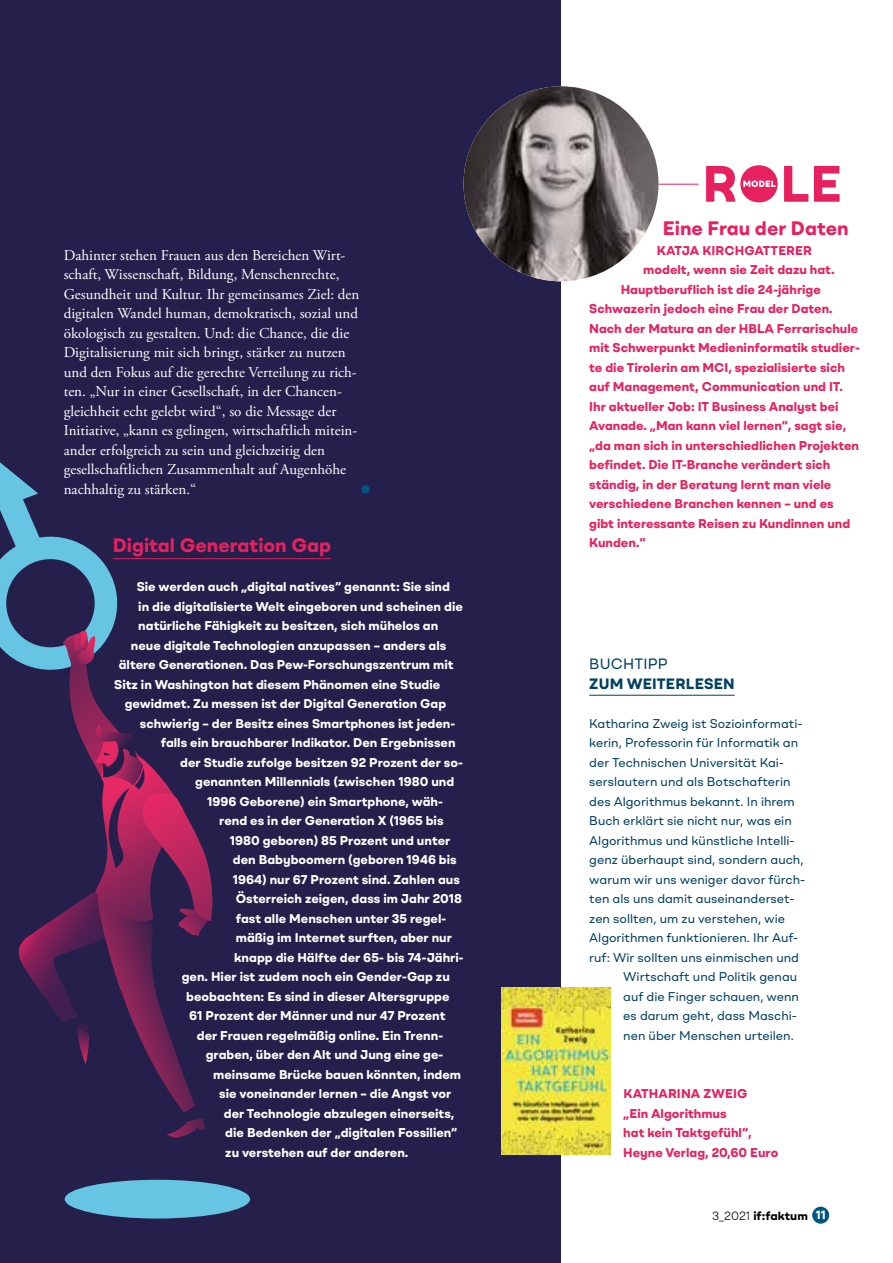
<style>
.page{position:relative;width:893px;height:1263px;background:#fff}
.page>*{position:absolute;margin:0;border:0;box-sizing:border-box;transform-origin:0 0}
.Kasten_Head{font:700 19.5px "BR Omny";color:#e7205f}
.Lauftext{font:15px/19.5px "Adobe Garamond Pro";color:#fff}
.Kasten_Head-2{font:700 15px/19.5px "BR Omny";letter-spacing:.01em;color:#004063}
.Kasten_LT_Fett{font:700 12.75px "BR Omny";color:#fff}
.Kasten_LT_Fett-2{font:700 12.75px "BR Omny";color:#e7205f}
.Kasten_LT_Mager{font:12.75px "BR Omny";color:#004063}
.Kasten_LT_Mager-2{font:700 12.75px "BR Omny";color:#e7205f}
.t1{font:700 12px "BR Omny";color:#000}
.Pagina{font:700 12px "BR Omny";color:#fff}
.s1{font-weight:400}
.s2{font-weight:300}
</style>
<div class="page">
<div style="left:0;top:0;width:561px;height:1263px;background:#24204b"></div>
<svg style="left:167px;top:1118px;width:38px;height:20px"></svg>
<svg style="left:0;top:462px;width:214px;height:650px"></svg>
<div style="left:65px;top:1180px;width:185px;height:38px;background:#65c5e2;border-radius:50%"></div>
<div style="left:361px;top:485px;width:9px;height:9px;background:#005685;border-radius:50%"></div>
<div style="left:812px;top:1207px;width:17px;height:17px;background:#005685;border-radius:50%"></div>
<hr style="left:589px;top:695px;width:146px;height:1px;background:#004063">
<hr style="left:561px;top:184px;width:137px;height:1px;background:#e7205f">
<img style="left:463px;top:86px;width:195px;height:195px;border-radius:98px">
<hr style="left:113px;top:558px;width:218px;height:1px;background:#e7205f">
<img style="left:501px;top:987px;width:109px;height:167px">
<svg style="left:706px;top:166px;width:29px;height:36px"></svg>
<div style="left:740px;top:165px;width:38px;height:37px;background:#e7205f;border-radius:50%"></div>
<svg style="left:784px;top:166px;width:24px;height:36px"></svg>
<svg style="left:814px;top:166px;width:26px;height:36px"></svg>
<svg style="left:743px;top:181px;width:33px;height:6px"></svg>
<p class="Lauftext" style="left:64px;top:246px;width:297px">Dahinter stehen Frauen aus den Bereichen Wirt&shy;schaft, Wissenschaft, Bildung, Menschenrechte, Gesundheit und Kultur. Ihr gemeinsames Ziel: den digitalen Wandel human, demokratisch, sozial und ökologisch zu gestalten. Und: die Chance, die die Digitalisierung mit sich bringt, stärker zu nutzen und den Fokus auf die gerechte Verteilung zu rich&shy;ten. „Nur in einer Gesellschaft, in der Chancen&shy;gleichheit echt gelebt wird“, so die Message der Initiative, „kann es gelingen, wirtschaftlich mitein&shy;ander erfolgreich zu sein und gleichzeitig den gesellschaftlichen Zusammenhalt auf Augenhöhe nachhaltig zu stärken.“</p>
<p class="Kasten_Head" style="left:663px;top:216px;width:187px">Eine Frau der Daten</p>
<p class="Kasten_LT_Fett-2" style="left:657px;top:242px;width:157px">KATJA KIRCHGATTERER</p>
<p class="Kasten_LT_Fett-2" style="left:643px;top:261px;width:193px">modelt, wenn sie Zeit dazu hat.</p>
<p class="Kasten_LT_Fett-2" style="left:621px;top:281px;width:202px">Hauptberuflich ist die 24-jährige</p>
<p class="Kasten_LT_Fett-2" style="left:589px;top:300px;width:245px">Schwazerin jedoch eine Frau der Daten.</p>
<p class="Kasten_LT_Fett-2" style="left:589px;top:320px;width:271px">Nach der Matura an der HBLA Ferrarischule</p>
<p class="Kasten_LT_Fett-2" style="left:589px;top:339px;width:272px">mit Schwerpunkt Medieninformatik studier-</p>
<p class="Kasten_LT_Fett-2" style="left:589px;top:359px;width:257px">te die Tirolerin am MCI, spezialisierte sich</p>
<p class="Kasten_LT_Fett-2" style="left:589px;top:378px;width:255px">auf Management, Communication und IT.</p>
<p class="Kasten_LT_Fett-2" style="left:589px;top:398px;width:251px">Ihr aktueller Job: IT Business Analyst bei</p>
<p class="Kasten_LT_Fett-2" style="left:589px;top:417px;width:258px">Avanade. „Man kann viel lernen“, sagt sie,</p>
<p class="Kasten_LT_Fett-2" style="left:589px;top:437px;width:271px">„da man sich in unterschiedlichen Projekten</p>
<p class="Kasten_LT_Fett-2" style="left:589px;top:456px;width:243px">befindet. Die IT-Branche verändert sich</p>
<p class="Kasten_LT_Fett-2" style="left:589px;top:476px;width:244px">ständig, in der Beratung lernt man viele</p>
<p class="Kasten_LT_Fett-2" style="left:589px;top:495px;width:246px">verschiedene Branchen kennen – und es</p>
<p class="Kasten_LT_Fett-2" style="left:589px;top:515px;width:263px">gibt interessante Reisen zu Kundinnen und</p>
<p class="Kasten_Head" style="left:113px;top:532px;width:220px">Digital Generation Gap</p>
<p class="Kasten_LT_Fett-2" style="left:589px;top:534px;width:58px">Kunden.“</p>
<p class="Kasten_LT_Fett" style="left:137px;top:578px;width:315px">Sie werden auch „digital natives“ genannt: Sie sind</p>
<p class="Kasten_LT_Fett" style="left:138px;top:598px;width:326px">in die digitalisierte Welt eingeboren und scheinen die</p>
<p class="Kasten_LT_Fett" style="left:138px;top:617px;width:302px">natürliche Fähigkeit zu besitzen, sich mühelos an</p>
<p class="Kasten_LT_Fett" style="left:131px;top:637px;width:317px">neue digitale Technologien anzupassen – anders als</p>
<p class="Kasten_LT_Fett" style="left:119px;top:656px;width:336px">ältere Generationen. Das Pew-Forschungszentrum mit</p>
<p class="Kasten_LT_Fett" style="left:114px;top:676px;width:328px">Sitz in Washington hat diesem Phänomen eine Studie</p>
<p class="Kasten_LT_Fett" style="left:125px;top:695px;width:323px">gewidmet. Zu messen ist der Digital Generation Gap</p>
<p class="Kasten_LT_Fett" style="left:140px;top:715px;width:317px">schwierig – der Besitz eines Smartphones ist jeden-</p>
<p class="Kasten_LT_Fett" style="left:161px;top:734px;width:296px">falls ein brauchbarer Indikator. Den Ergebnissen</p>
<p class="Kasten_LT_Fett" style="left:180px;top:754px;width:284px">der Studie zufolge besitzen 92 Prozent der so-</p>
<p class="Kasten_LT_Fett" style="left:195px;top:773px;width:261px">genannten Millennials (zwischen 1980 und</p>
<p class="Kasten_LT_Fett" style="left:207px;top:793px;width:237px">1996 Geborene) ein Smartphone, wäh-</p>
<p class="Kasten_LT_Fett" style="left:219px;top:812px;width:226px">rend es in der Generation X (1965 bis</p>
<p class="Kasten_LT_Fett" style="left:230px;top:832px;width:222px">1980 geboren) 85 Prozent und unter</p>
<p class="Kasten_LT_Fett" style="left:233px;top:851px;width:225px">den Babyboomern (geboren 1946 bis</p>
<p class="Kasten_LT_Fett" style="left:233px;top:871px;width:229px">1964) nur 67 Prozent sind. Zahlen aus</p>
<p class="Kasten_LT_Fett" style="left:236px;top:890px;width:228px">Österreich zeigen, dass im Jahr 2018</p>
<p class="Kasten_LT_Fett" style="left:236px;top:910px;width:211px">fast alle Menschen unter 35 regel-</p>
<p class="Kasten_LT_Fett" style="left:236px;top:929px;width:218px">mäßig im Internet surften, aber nur</p>
<p class="Kasten_LT_Fett" style="left:234px;top:949px;width:231px">knapp die Hälfte der 65- bis 74-Jähri-</p>
<p class="Kasten_LT_Fett" style="left:182px;top:968px;width:270px">gen. Hier ist zudem noch ein Gender-Gap zu</p>
<p class="Kasten_LT_Fett" style="left:186px;top:988px;width:265px">beobachten: Es sind in dieser Altersgruppe</p>
<p class="Kasten_LT_Fett" style="left:189px;top:1007px;width:258px">61 Prozent der Männer und nur 47 Prozent</p>
<p class="Kasten_LT_Fett" style="left:197px;top:1027px;width:247px">der Frauen regelmäßig online. Ein Trenn-</p>
<p class="Kasten_LT_Fett" style="left:206px;top:1046px;width:239px">graben, über den Alt und Jung eine ge-</p>
<p class="Kasten_LT_Fett" style="left:213px;top:1066px;width:249px">meinsame Brücke bauen könnten, indem</p>
<p class="Kasten_LT_Fett" style="left:219px;top:1085px;width:233px">sie voneinander lernen – die Angst vor</p>
<p class="Kasten_LT_Fett" style="left:224px;top:1105px;width:232px">der Technologie abzulegen einerseits,</p>
<p class="Kasten_LT_Fett" style="left:225px;top:1124px;width:233px">die Bedenken der „digitalen Fossilien“</p>
<p class="Kasten_LT_Fett" style="left:225px;top:1144px;width:185px">zu verstehen auf der anderen.</p>
<p class="Kasten_Head-2" style="left:589px;top:654px;width:147px"><span class="s1">BUCHTIPP<br></span>ZUM WEITERLESEN</p>
<p class="Kasten_LT_Mager" style="left:589px;top:715px;width:215px">Katharina Zweig ist Sozioinformati-</p>
<p class="Kasten_LT_Mager" style="left:589px;top:734px;width:210px">kerin, Professorin für Informatik an</p>
<p class="Kasten_LT_Mager" style="left:589px;top:754px;width:196px">der Technischen Universität Kai-</p>
<p class="Kasten_LT_Mager" style="left:589px;top:773px;width:203px">serslautern und als Botschafterin</p>
<p class="Kasten_LT_Mager" style="left:589px;top:793px;width:207px">des Algorithmus bekannt. In ihrem</p>
<p class="Kasten_LT_Mager" style="left:589px;top:812px;width:204px">Buch erklärt sie nicht nur, was ein</p>
<p class="Kasten_LT_Mager" style="left:589px;top:832px;width:207px">Algorithmus und künstliche Intelli-</p>
<p class="Kasten_LT_Mager" style="left:589px;top:851px;width:216px">genz überhaupt sind, sondern auch,</p>
<p class="Kasten_LT_Mager" style="left:589px;top:871px;width:218px">warum wir uns weniger davor fürch-</p>
<p class="Kasten_LT_Mager" style="left:589px;top:890px;width:207px">ten als uns damit auseinanderset-</p>
<p class="Kasten_LT_Mager" style="left:589px;top:910px;width:197px">zen sollten, um zu verstehen, wie</p>
<p class="Kasten_LT_Mager" style="left:589px;top:929px;width:211px">Algorithmen funktionieren. Ihr Auf-</p>
<p class="Kasten_LT_Mager" style="left:589px;top:949px;width:211px">ruf: Wir sollten uns einmischen und</p>
<p class="Kasten_LT_Mager" style="left:623px;top:968px;width:175px">Wirtschaft und Politik genau</p>
<p class="Kasten_LT_Mager" style="left:623px;top:988px;width:177px">auf die Finger schauen, wenn</p>
<p class="Kasten_LT_Mager" style="left:623px;top:1007px;width:175px">es darum geht, dass Maschi-</p>
<p class="Kasten_LT_Mager" style="left:623px;top:1027px;width:172px">nen über Menschen urteilen.</p>
<p class="Kasten_LT_Mager-2" style="left:623px;top:1085px;width:125px">KATHARINA ZWEIG</p>
<p class="Kasten_LT_Mager-2" style="left:623px;top:1105px;width:105px">„Ein Algorithmus</p>
<p class="Kasten_LT_Mager-2" style="left:623px;top:1124px;width:130px">hat kein Taktgefühl“,</p>
<p class="Kasten_LT_Mager-2" style="left:623px;top:1144px;width:157px">Heyne Verlag, 20,60 Euro</p>
<p class="t1" style="left:712px;top:1207px;width:97px"><span class="s2">3_2021</span> if:faktum</p>
<p class="Pagina" style="left:816px;top:1207px;width:12px">11</p>
</div>
